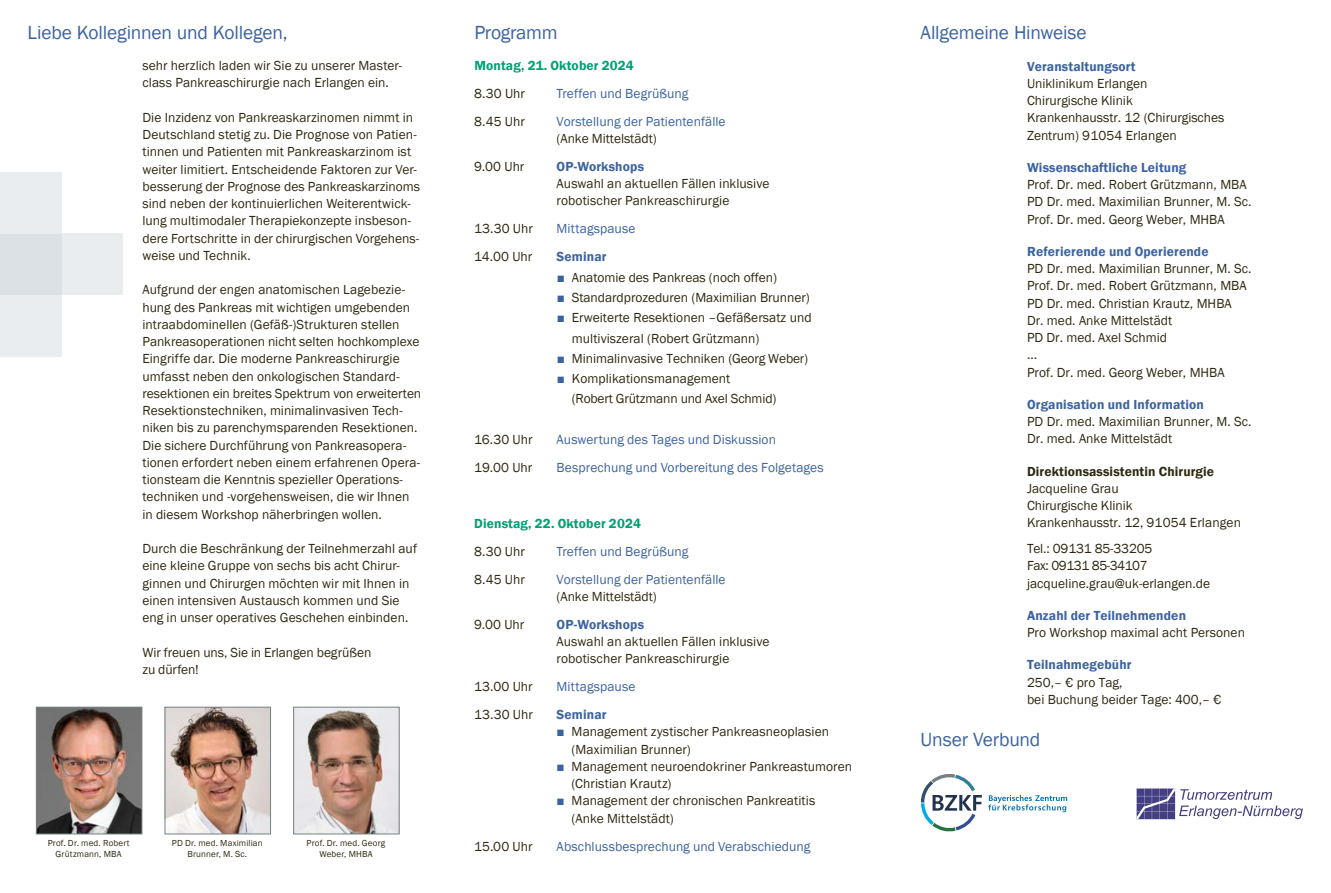
<style>
.page{position:relative;width:1331px;height:893px;background:#fff}
.page>*{position:absolute;margin:0;border:0;box-sizing:border-box;transform-origin:0 0}
.t1{font:19.5px "Franklin Gothic";letter-spacing:-.01em;color:#3c63a1}
.t2{font:13.5px/17.2px "Franklin Gothic";color:#2f2912}
.t3{font:13.5px/27.9px "Franklin Gothic";letter-spacing:.005em;color:#3c63a1}
.t4{font:600 13.5px "Franklin Gothic";letter-spacing:.01em;color:#3c63a1}
.t5{font:600 13.5px "Franklin Gothic";letter-spacing:.01em;color:#009f76}
.t6{font:600 13.5px "Franklin Gothic";letter-spacing:.01em;color:#2f2912}
.t7{font:9px/10.8px "Franklin Gothic";letter-spacing:.015em;color:#2f2912;text-align:center}
.s1{font-weight:600;color:#3c63a1}
</style>
<div class="page">
<div style="left:62px;top:233px;width:61px;height:62px;background:#e9edef"></div>
<div style="left:0;top:233px;width:62px;height:62px;background:#dbe1e5"></div>
<div style="left:0;top:172px;width:62px;height:61px;background:#e9edef"></div>
<div style="left:0;top:295px;width:62px;height:62px;background:#e9edef"></div>
<img style="left:38px;top:709px;width:102px;height:123px">
<div style="left:36px;top:707px;width:106px;height:127px;border:1px solid #768081"></div>
<img style="left:167px;top:709px;width:102px;height:123px">
<div style="left:165px;top:707px;width:106px;height:127px;border:1px solid #768081"></div>
<svg style="left:921px;top:774px;width:61px;height:57px"></svg>
<svg style="left:988px;top:795px;width:79px;height:17px"></svg>
<svg style="left:1136px;top:788px;width:167px;height:31px"></svg>
<img style="left:295px;top:709px;width:103px;height:123px">
<div style="left:293px;top:707px;width:107px;height:127px;border:1px solid #768081"></div>
<h1 class="t1" style="left:28px;top:21px;width:261px">Liebe Kolleginnen und Kollegen,</h1>
<h1 class="t1" style="left:474px;top:21px;width:85px">Programm</h1>
<p class="t5" style="left:474px;top:57px;width:161px">Montag, 21. Oktober 2024</p>
<p class="t2" style="left:474px;top:80px;width:52px;line-height:27.9px">8.30 Uhr<br>8.45 Uhr</p>
<p class="t2" style="left:474px;top:158px;width:52px">9.00 Uhr</p>
<p class="t2" style="left:142px;top:57px;width:261px">sehr herzlich laden wir Sie zu unserer Master&shy;class Pankreaschirurgie nach Erlangen ein.</p>
<p class="t2" style="left:142px;top:109px;width:279px">Die Inzidenz von Pankreaskarzinomen nimmt in Deutschland stetig zu. Die Prognose von Patien&shy;tinnen und Patienten mit Pankreaskarzinom ist weiter limitiert. Entscheidende Faktoren zur Ver&shy;besserung der Prognose des Pankreaskarzinoms sind neben der kontinuierlichen Weiterentwick&shy;lung multimodaler Therapiekonzepte insbeson&shy;dere Fortschritte in der chirurgischen Vorgehens&shy;weise und Technik.</p>
<p class="t2" style="left:142px;top:282px;width:280px">Aufgrund der engen anatomischen Lagebezie&shy;hung des Pankreas mit wichtigen umgebenden intraabdominellen (Gefäß-)Strukturen stellen Pankreasoperationen nicht selten hochkomplexe Eingriffe dar. Die moderne Pankreaschirurgie umfasst neben den onkologischen Standard&shy;resektionen ein breites Spektrum von erweiterten Resektionstechniken, minimalinvasiven Tech&shy;niken bis zu parenchymsparenden Resektionen.<br>Die sichere Durchführung von Pankreasopera&shy;tionen erfordert neben einem erfahrenen Opera&shy;tionsteam die Kenntnis spezieller Operations&shy;techniken und -vorgehensweisen, die wir Ihnen in diesem Workshop näherbringen wollen.</p>
<p class="t2" style="left:142px;top:540px;width:276px">Durch die Beschränkung der Teilnehmerzahl auf eine kleine Gruppe von sechs bis acht Chirur&shy;ginnen und Chirurgen möchten wir mit Ihnen in einen intensiven Austausch kommen und Sie eng in unser operatives Geschehen einbinden.</p>
<p class="t2" style="left:142px;top:644px;width:230px">Wir freuen uns, Sie in Erlangen begrüßen zu dürfen!</p>
<p class="t3" style="left:557px;top:80px;width:171px">Treffen und Begrüßung<br>Vorstellung der Patientenfälle</p>
<p class="t2" style="left:557px;top:130px;width:102px">(Anke Mittelstädt)</p>
<p class="t4" style="left:557px;top:158px;width:89px">OP-Workshops</p>
<p class="t2" style="left:557px;top:175px;width:214px">Auswahl an aktuellen Fällen inklusive robotischer Pankreaschirurgie</p>
<p class="t2" style="left:474px;top:220px;width:60px">13.30 Uhr</p>
<p class="t3" style="left:557px;top:215px;width:80px">Mittagspause</p>
<p class="t2" style="left:474px;top:248px;width:60px">14.00 Uhr</p>
<p class="t4" style="left:557px;top:248px;width:51px">Seminar</p>
<p class="t2" style="left:557px;top:269px;width:222px"><span class="s1">■</span> Anatomie des Pankreas (noch offen)</p>
<p class="t2" style="left:557px;top:289px;width:255px"><span class="s1">■</span> Standardprozeduren (Maximilian Brunner)</p>
<p class="t2" style="left:572px;top:308px;width:241px;line-height:20.2px;text-indent:-15px"><span class="s1">■</span> Erweiterte Resektionen –Gefäßersatz und multiviszeral (Robert Grützmann)</p>
<p class="t2" style="left:557px;top:350px;width:253px"><span class="s1">■</span> Minimalinvasive Techniken (Georg Weber)</p>
<p class="t2" style="left:572px;top:369px;width:206px;line-height:20.2px;text-indent:-15px"><span class="s1">■</span> Komplikationsmanagement<br>(Robert Grützmann und Axel Schmid)</p>
<p class="t2" style="left:474px;top:432px;width:60px">16.30 Uhr</p>
<p class="t3" style="left:557px;top:426px;width:221px">Auswertung des Tages und Diskussion</p>
<p class="t2" style="left:474px;top:459px;width:60px">19.00 Uhr</p>
<p class="t3" style="left:557px;top:454px;width:269px">Besprechung und Vorbereitung des Folgetages</p>
<p class="t5" style="left:474px;top:515px;width:168px">Dienstag, 22. Oktober 2024</p>
<p class="t2" style="left:474px;top:538px;width:52px;line-height:27.9px">8.30 Uhr<br>8.45 Uhr</p>
<p class="t2" style="left:474px;top:616px;width:52px">9.00 Uhr</p>
<p class="t3" style="left:557px;top:538px;width:171px">Treffen und Begrüßung<br>Vorstellung der Patientenfälle</p>
<p class="t2" style="left:557px;top:588px;width:102px">(Anke Mittelstädt)</p>
<p class="t4" style="left:557px;top:616px;width:89px">OP-Workshops</p>
<p class="t2" style="left:557px;top:633px;width:214px">Auswahl an aktuellen Fällen inklusive robotischer Pankreaschirurgie</p>
<p class="t7" style="left:48px;top:838px;width:83px">Prof. Dr. med. Robert<br>Grützmann, MBA</p>
<p class="t7" style="left:172px;top:838px;width:92px">PD Dr. med. Maximilian<br>Brunner, M. Sc.</p>
<p class="t7" style="left:307px;top:838px;width:80px">Prof. Dr. med. Georg<br>Weber, MHBA</p>
<p class="t2" style="left:474px;top:678px;width:60px">13.00 Uhr</p>
<p class="t3" style="left:557px;top:673px;width:80px">Mittagspause</p>
<p class="t2" style="left:474px;top:706px;width:60px">13.30 Uhr</p>
<p class="t4" style="left:557px;top:706px;width:51px">Seminar</p>
<p class="t2" style="left:572px;top:724px;width:259px;text-indent:-15px"><span class="s1">■</span> Management zystischer Pankreasneoplasien (Maximilian Brunner)</p>
<p class="t2" style="left:572px;top:758px;width:282px;text-indent:-15px"><span class="s1">■</span> Management neuroendokriner Pankreastumoren (Christian Krautz)</p>
<p class="t2" style="left:572px;top:793px;width:245px;text-indent:-15px"><span class="s1">■</span> Management der chronischen Pankreatitis (Anke Mittelstädt)</p>
<p class="t2" style="left:474px;top:838px;width:60px">15.00 Uhr</p>
<p class="t3" style="left:557px;top:832px;width:255px">Abschlussbesprechung und Verabschiedung</p>
<h1 class="t1" style="left:921px;top:21px;width:168px">Allgemeine Hinweise</h1>
<p class="t4" style="left:1027px;top:58px;width:110px">Veranstaltungsort</p>
<p class="t2" style="left:1027px;top:75px;width:199px">Uniklinikum Erlangen<br>Chirurgische Klinik<br>Krankenhausstr. 12 (Chirurgisches<br>Zentrum) 91054 Erlangen</p>
<p class="t4" style="left:1027px;top:159px;width:161px">Wissenschaftliche Leitung</p>
<p class="t2" style="left:1027px;top:176px;width:226px">Prof. Dr. med. Robert Grützmann, MBA<br>PD Dr. med. Maximilian Brunner, M. Sc.<br>Prof. Dr. med. Georg Weber, MHBA</p>
<p class="t4" style="left:1027px;top:243px;width:183px">Referierende und Operierende</p>
<p class="t2" style="left:1027px;top:260px;width:226px">PD Dr. med. Maximilian Brunner, M. Sc.<br>Prof. Dr. med. Robert Grützmann, MBA<br>PD Dr. med. Christian Krautz, MHBA<br>Dr. med. Anke Mittelstädt<br>PD Dr. med. Axel Schmid<br>...<br>Prof. Dr. med. Georg Weber, MHBA</p>
<p class="t4" style="left:1027px;top:396px;width:178px">Organisation und Information</p>
<p class="t2" style="left:1027px;top:413px;width:226px">PD Dr. med. Maximilian Brunner, M. Sc.<br>Dr. med. Anke Mittelstädt</p>
<p class="t6" style="left:1027px;top:463px;width:189px">Direktionsassistentin Chirurgie</p>
<p class="t2" style="left:1027px;top:480px;width:215px">Jacqueline Grau<br>Chirurgische Klinik<br>Krankenhausstr. 12, 91054 Erlangen</p>
<p class="t2" style="left:1027px;top:540px;width:185px">Tel.: 09131 85-33205<br>Fax: 09131 85-34107 jacqueline.grau@uk-erlangen.de</p>
<p class="t4" style="left:1027px;top:607px;width:161px">Anzahl der Teilnehmenden</p>
<p class="t2" style="left:1027px;top:624px;width:219px">Pro Workshop maximal acht Personen</p>
<p class="t4" style="left:1027px;top:657px;width:106px">Teilnahmegebühr</p>
<p class="t2" style="left:1027px;top:674px;width:196px">250,– € pro Tag,<br>bei Buchung beider Tage: 400,– €</p>
<h1 class="t1" style="left:921px;top:727px;width:121px">Unser Verbund</h1>
</div>
